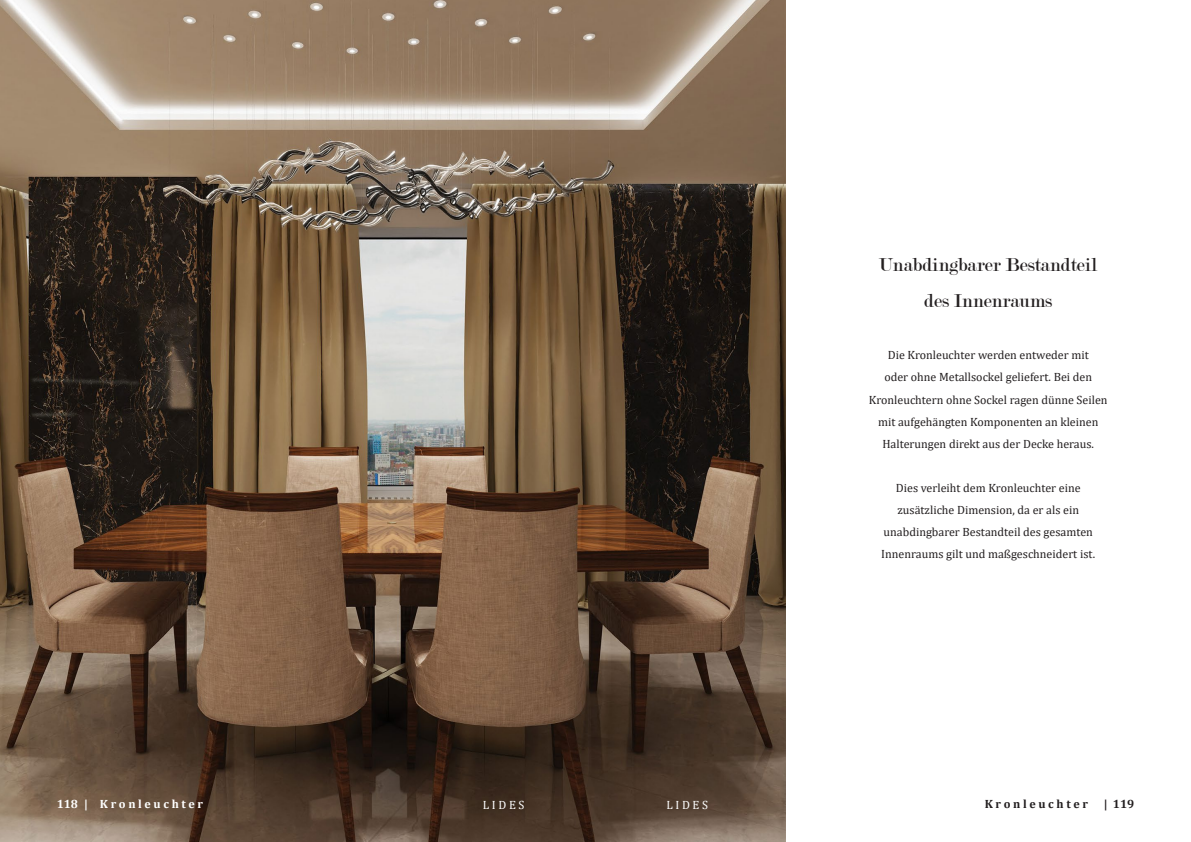
<style>
.page{position:relative;width:1191px;height:842px;background:#fff}
.page>*{position:absolute;margin:0;border:0;box-sizing:border-box;transform-origin:0 0}
.t1{font:20px/36px "Modern";color:#231f20;text-align:center}
.t2{font:12px/22px "Cambria";color:#231f20;text-align:center}
.t3{font:700 12px "Cambria";color:#fff}
.t4{font:700 12px "Cambria";color:#231f20}
.t5{font:12px "Cambria";color:#fff}
</style>
<div class="page">
<img style="left:0;top:0;width:785px;height:842px">
<p class="t1" style="left:879px;top:247px;width:220px">Unabdingbarer Bestandteil des Innenraums</p>
<p class="t2" style="left:869px;top:344px;width:240px">Die Kronleuchter werden entweder mit<br>oder ohne Metallsockel geliefert. Bei den Kronleuchtern ohne Sockel ragen dünne Seilen mit aufgehängten Komponenten an kleinen Halterungen direkt aus der Decke heraus.</p>
<p class="t2" style="left:881px;top:476px;width:215px">Dies verleiht dem Kronleuchter eine zusätzliche Dimension, da er als ein unabdingbarer Bestandteil des gesamten Innenraums gilt und maßgeschneidert ist.</p>
<p class="t3" style="left:57px;top:796px;width:148px">118 | K r o n l e u c h t e r</p>
<p class="t5" style="left:483px;top:798px;width:43px">L I D E S</p>
<p class="t5" style="left:666px;top:798px;width:43px">L I D E S</p>
<p class="t4" style="left:984px;top:796px;width:105px">K r o n l e u c h t e r</p>
<p class="t4" style="left:1103px;top:796px;width:32px">| 119</p>
</div>
